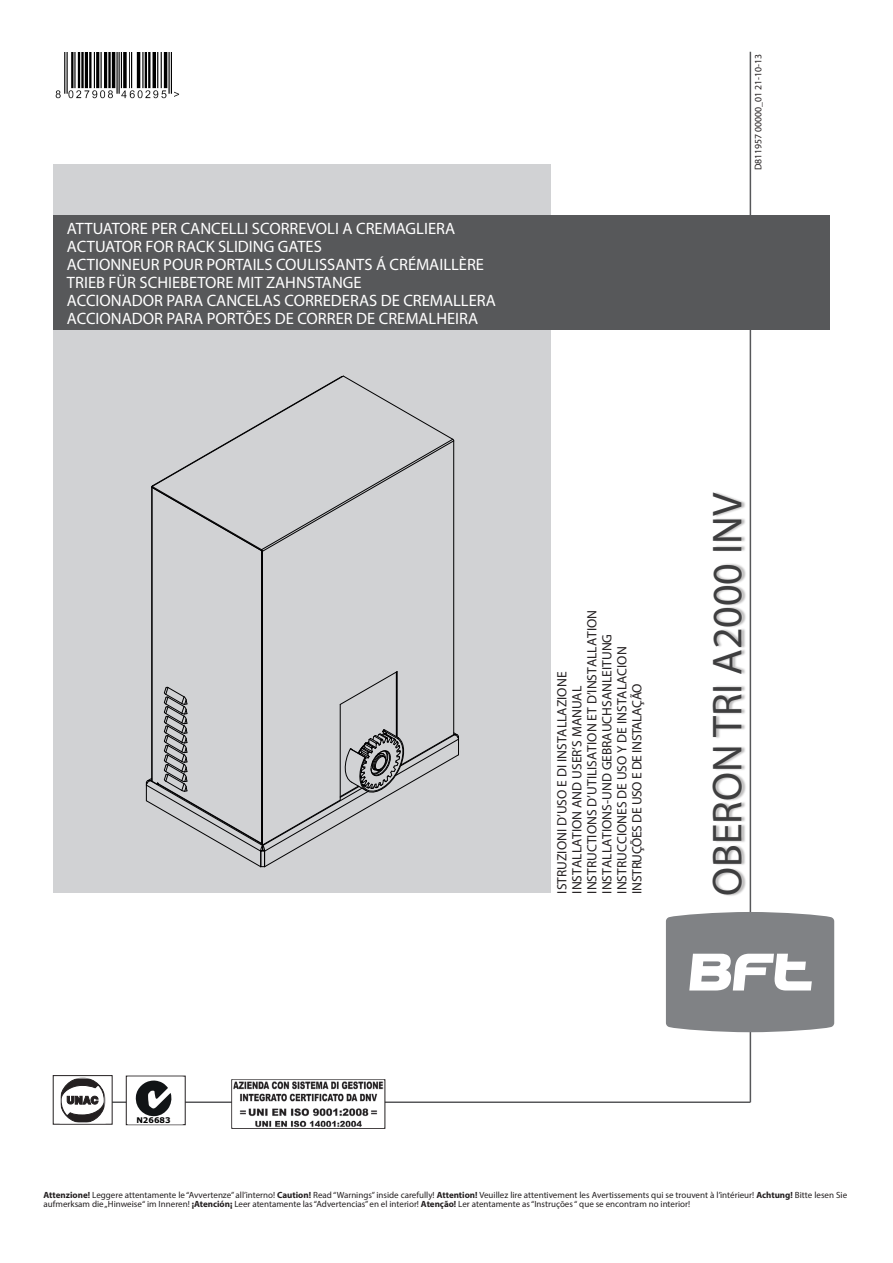
<style>
.page{position:relative;width:893px;height:1263px;background:#fff}
.page>*{position:absolute;margin:0;border:0;box-sizing:border-box;transform-origin:0 0}
.t1{font:42px "Myriad Pro";color:#3e3e3f}
.BLOCCO{font:16.5px "Myriad Pro";color:#fff}
.TESTO{font:13.5px "Myriad Pro";color:#231f20}
.TESTO-2{font:13.5px "Myriad Pro";letter-spacing:-.025em;color:#231f20}
.TESTO-3{font:9.75px "Myriad Pro";color:#231f20}
.t2{font:9px/9px "Myriad Pro";color:#231f20}
.t3{font:700 7.8px "Verdana";color:#000001}
.s1{font-weight:700}
</style>
<div class="page">
<div style="left:53px;top:165px;width:497px;height:728px;background:#d1d2d4"></div>
<div style="left:53px;top:215px;width:776px;height:115px;background:#57585a"></div>
<hr style="left:151px;top:487px;width:1px;height:294px;background:#000001">
<hr style="left:453px;top:441px;width:1px;height:294px;background:#000001">
<hr style="left:262px;top:551px;width:1px;height:294px;background:#000001">
<hr style="left:261px;top:551px;width:1px;height:293px;background:#000001">
<hr style="left:152px;top:487px;width:1px;height:294px;background:#000001">
<svg style="left:152px;top:376px;width:302px;height:176px"></svg>
<svg style="left:146px;top:671px;width:313px;height:196px"></svg>
<hr style="left:750px;top:52px;width:1px;height:1050px;background:#57585a">
<hr style="left:58px;top:1101px;width:692px;height:2px;background:#57585a">
<svg style="left:666px;top:912px;width:168px;height:120px;background:#949699"></svg>
<img style="left:55px;top:52px;width:125px;height:47px">
<div style="left:714px;top:491px;width:32px;height:405px;background:#231f20;opacity:.3"></div>
<div style="left:126px;top:1076px;width:59px;height:49px;background:#fff"></div>
<svg style="left:135px;top:1080px;width:37px;height:37px"></svg>
<div style="left:53px;top:1075px;width:59px;height:49px;background:#fff;border:1px solid #231f20"></div>
<div style="left:60px;top:1078px;width:45px;height:45px;background:#231f20;border-radius:50%"></div>
<svg style="left:62px;top:1085px;width:41px;height:31px"></svg>
<div style="left:60px;top:1078px;width:45px;height:45px;border:1px solid #fff"></div>
<div style="left:232px;top:1079px;width:153px;height:49px;background:#777576"></div>
<img style="left:234px;top:1082px;width:148px;height:44px">
<div style="left:232px;top:1080px;width:152px;height:48px;border:1px solid #fff"></div>
<p class="BLOCCO" style="left:67px;top:219px;width:390px">ATTUATORE PER CANCELLI SCORREVOLI A CREMAGLIERA</p>
<p class="BLOCCO" style="left:67px;top:237px;width:256px">ACTUATOR FOR RACK SLIDING GATES</p>
<p class="BLOCCO" style="left:67px;top:255px;width:419px">ACTIONNEUR POUR PORTAILS COULISSANTS Á CRÉMAILLÈRE</p>
<p class="BLOCCO" style="left:67px;top:273px;width:296px">TRIEB FÜR SCHIEBETORE MIT ZAHNSTANGE</p>
<p class="BLOCCO" style="left:67px;top:291px;width:430px">ACCIONADOR PARA CANCELAS CORREDERAS DE CREMALLERA</p>
<p class="BLOCCO" style="left:67px;top:309px;width:413px">ACCIONADOR PARA PORTÕES DE CORRER DE CREMALHEIRA</p>
<p class="TESTO" style="left:584px;top:893px;width:285px;rotate:-90deg">INSTRUCTIONS D’UTILISATION ET D’INSTALLATION</p>
<p class="TESTO" style="left:599px;top:893px;width:261px;rotate:-90deg">INSTALLATIONS-UND GEBRAUCHSANLEITUNG</p>
<p class="TESTO" style="left:614px;top:893px;width:249px;rotate:-90deg">INSTRUCCIONES DE USO Y DE INSTALACION</p>
<p class="TESTO" style="left:554px;top:893px;width:223px;rotate:-90deg">ISTRUZIONI D’USO E DI INSTALLAZIONE</p>
<p class="TESTO-2" style="left:629px;top:893px;width:212px;rotate:-90deg">INSTRUÇÕES DE USO E DE INSTALAÇÃO</p>
<p class="TESTO" style="left:569px;top:893px;width:209px;rotate:-90deg">INSTALLATION AND USER’S MANUAL</p>
<p class="TESTO-3" style="left:752px;top:170px;width:118px;rotate:-90deg">D811957 00000_01 21-10-13</p>
<p class="t1" style="left:701px;top:896px;width:405px;rotate:-90deg">OBERON TRI A2000 INV</p>
<p class="t3" style="left:136px;top:1115px;width:36px">N26683</p>
<p class="t2" style="left:44px;top:1190px;width:805px"><span class="s1">Attenzione!</span> Leggere attentamente le “Avvertenze” all’interno! <span class="s1">Caution!</span> Read “Warnings” inside carefully! <span class="s1">Attention!</span> Veuillez lire attentivement les Avertissements qui se trouvent à l’intérieur! <span class="s1">Achtung!</span> Bitte lesen Sie aufmerksam die „Hinweise“ im Inneren! <span class="s1">¡Atención¡</span> Leer atentamente las “Advertencias” en el interior! <span class="s1">Atenção!</span> Ler atentamente as “Instruções “ que se encontram no interior!</p>
</div>
